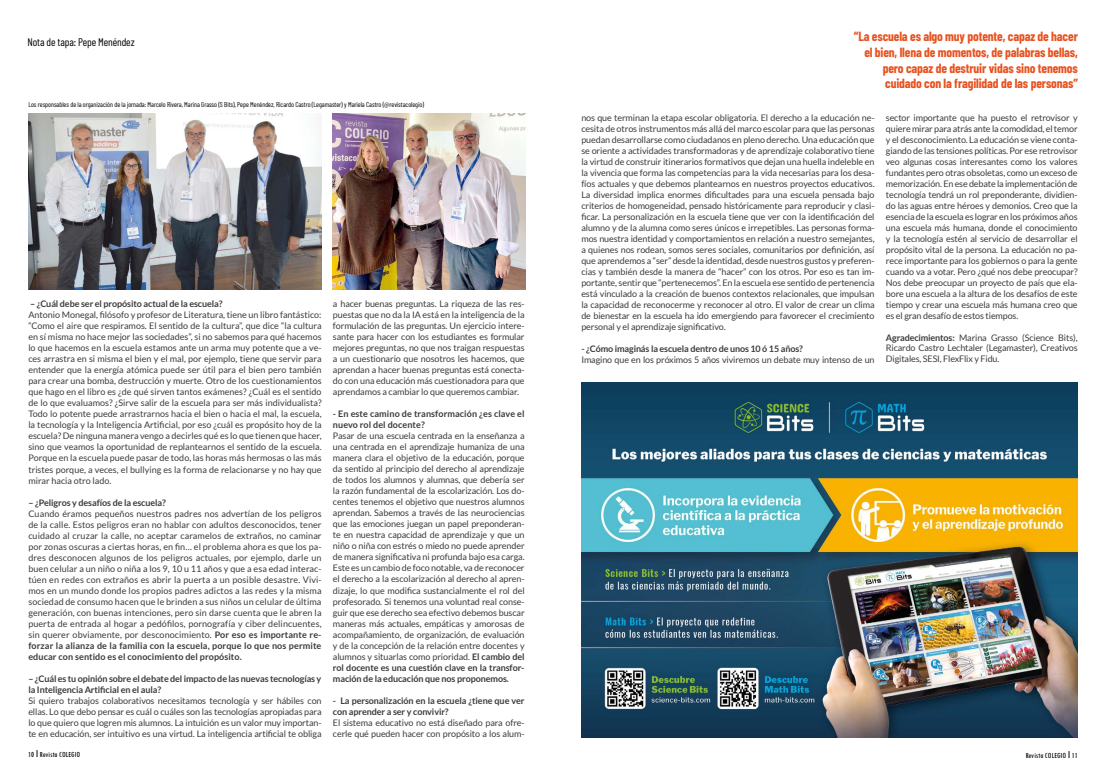
<style>
.page{position:relative;width:1106px;height:766px;background:#fff}
.page>*{position:absolute;margin:0;border:0;box-sizing:border-box;transform-origin:0 0}
.t1{font:700 13px/15.6px "Barlow Condensed";letter-spacing:-.01em;color:#e85220;text-align:right}
.t2{font:11px "Barlow Condensed";letter-spacing:-.01em;color:#000}
.t3{font:9px/11px "Lato";letter-spacing:-.01em;color:#3c3c3b;text-align:justify}
.t4{font:700 9px/11px "Lato";letter-spacing:-.01em;color:#3c3c3b}
.t5{font:700 9px/11px "Lato";letter-spacing:.01em;color:#3c3c3b}
.t6{font:condensed 8px "Tw Cen";letter-spacing:.01em;color:#000}
.t7{font:7px "Barlow Condensed";letter-spacing:-.005em;color:#000}
.s1{font-weight:700}
.s2{font-size:11px}
</style>
<div class="page">
<img style="left:332px;top:113px;width:193px;height:176px">
<img style="left:28px;top:113px;width:293px;height:176px">
<img style="left:581px;top:383px;width:496px;height:354px">
<p class="t2" style="left:27px;top:35px;width:109px">Nota de tapa: Pepe Menéndez</p>
<h1 class="t1" style="left:854px;top:29px;width:225px">“La escuela es algo muy potente, capaz de hacer el bien, llena de momentos, de palabras bellas, pero capaz de destruir vidas sino tenemos cuidado con la fragilidad de las personas”</h1>
<p class="t3" style="left:886px;top:112px;width:193px">sector importante que ha puesto el retrovisor y quiere mirar para atrás ante la comodidad, el temor y el desconocimiento. La educación se viene conta&shy;giando de las tensiones políticas. Por ese retrovisor veo algunas cosas interesantes como los valores fundantes pero otras obsoletas, como un exceso de memorización. En ese debate la implementación de tecnología tendrá un rol preponderante, dividien&shy;do las aguas entre héroes y demonios. Creo que la esencia de la escuela es lograr en los próximos años una escuela más humana, donde el conocimiento y la tecnología estén al servicio de desarrollar el propósito vital de la persona. La educación no pa&shy;rece importante para los gobiernos o para la gente cuando va a votar. Pero ¿qué nos debe preocupar?<br>Nos debe preocupar un proyecto de país que ela&shy;bore una escuela a la altura de los desafíos de este tiempo y crear una escuela más humana creo que es el gran desafío de estos tiempos.</p>
<p class="t3" style="left:886px;top:332px;width:193px"><span class="s1">Agradecimientos:</span> Marina Grasso (Science Bits), Ricardo Castro Lechtaler (Legamaster), Creativos Digitales, SESI, FlexFlix y Fidu.</p>
<p class="t7" style="left:28px;top:100px;width:397px">Los responsables de la organización de la jornada: Marcelo Rivera, Marina Grasso (S Bits), Pepe Menéndez, Ricardo Castro (Legamaster) y Mariela Castro (@revistacolegio)</p>
<p class="t3" style="left:581px;top:112px;width:295px">nos que terminan la etapa escolar obligatoria. El derecho a la educación ne&shy;cesita de otros instrumentos más allá del marco escolar para que las personas puedan desarrollarse como ciudadanos en pleno derecho. Una educación que se oriente a actividades transformadoras y de aprendizaje colaborativo tiene la virtud de construir itinerarios formativos que dejan una huella indeleble en la vivencia que forma las competencias para la vida necesarias para los desa&shy;fíos actuales y que debemos plantearnos en nuestros proyectos educativos.<br>La diversidad implica enormes dificultades para una escuela pensada bajo criterios de homogeneidad, pensado históricamente para reproducir y clasi&shy;ficar. La personalización en la escuela tiene que ver con la identificación del alumno y de la alumna como seres únicos e irrepetibles. Las personas forma&shy;mos nuestra identidad y comportamientos en relación a nuestro semejantes, a quienes nos rodean, somos seres sociales, comunitarios por definición, así que aprendemos a “ser” desde la identidad, desde nuestros gustos y preferen&shy;cias y también desde la manera de “hacer” con los otros. Por eso es tan im&shy;portante, sentir que “pertenecemos”. En la escuela ese sentido de pertenencia está vinculado a la creación de buenos contextos relacionales, que impulsan la capacidad de reconocerme y reconocer al otro. El valor de crear un clima de bienestar en la escuela ha ido emergiendo para favorecer el crecimiento personal y el aprendizaje significativo.</p>
<p class="t4" style="left:581px;top:343px;width:223px">- ¿Cómo imaginás la escuela dentro de unos 10 ó 15 años?</p>
<p class="t3" style="left:581px;top:354px;width:295px">Imagino que en los próximos 5 años viviremos un debate muy intenso de un</p>
<p class="t3" style="left:333px;top:298px;width:193px">a hacer buenas preguntas. La riqueza de las res&shy;puestas que no da la IA está en la inteligencia de la formulación de las preguntas. Un ejercicio intere&shy;sante para hacer con los estudiantes es formular mejores preguntas, no que nos traigan respuestas a un cuestionario que nosotros les hacemos, que aprendan a hacer buenas preguntas está conecta&shy;do con una educación más cuestionadora para que aprendamos a cambiar lo que queremos cambiar.</p>
<p class="t5" style="left:333px;top:408px;width:193px">- En este camino de transformación ¿es clave el nuevo rol del docente?</p>
<p class="t3" style="left:333px;top:430px;width:193px">Pasar de una escuela centrada en la enseñanza a una centrada en el aprendizaje humaniza de una manera clara el objetivo de la educación, porque da sentido al principio del derecho al aprendizaje de todos los alumnos y alumnas, que debería ser la razón fundamental de la escolarización. Los do&shy;centes tenemos el objetivo que nuestros alumnos aprendan. Sabemos a través de las neurociencias que las emociones juegan un papel preponderan&shy;te en nuestra capacidad de aprendizaje y que un niño o niña con estrés o miedo no puede aprender de manera significativa ni profunda bajo esa carga.<br>Este es un cambio de foco notable, va de reconocer el derecho a la escolarización al derecho al apren&shy;dizaje, lo que modifica sustancialmente el rol del profesorado. Si tenemos una voluntad real conse&shy;guir que ese derecho sea efectivo debemos buscar maneras más actuales, empáticas y amorosas de acompañamiento, de organización, de evaluación y de la concepción de la relación entre docentes y alumnos y situarlas como prioridad. <span class="s1">El cambio del rol docente es una cuestión clave en la transfor&shy;mación de la educación que nos proponemos.</span></p>
<p class="t4" style="left:333px;top:694px;width:193px">- La personalización en la escuela ¿tiene que ver con aprender a ser y convivir?</p>
<p class="t3" style="left:333px;top:716px;width:193px">El sistema educativo no está diseñado para ofre&shy;cerle qué pueden hacer con propósito a los alum-</p>
<p class="t4" style="left:30px;top:298px;width:194px">– ¿Cuál debe ser el propósito actual de la escuela?</p>
<p class="t3" style="left:28px;top:309px;width:295px">Antonio Monegal, filósofo y profesor de Literatura, tiene un libro fantástico: “Como el aire que respiramos. El sentido de la cultura”, que dice “la cultura en sí misma no hace mejor las sociedades”, si no sabemos para qué hacemos lo que hacemos en la escuela estamos ante un arma muy potente que a ve&shy;ces arrastra en si misma el bien y el mal, por ejemplo, tiene que servir para entender que la energía atómica puede ser útil para el bien pero también para crear una bomba, destrucción y muerte. Otro de los cuestionamientos que hago en el libro es ¿de qué sirven tantos exámenes? ¿Cuál es el sentido de lo que evaluamos? ¿Sirve salir de la escuela para ser más individualista?<br>Todo lo potente puede arrastrarnos hacia el bien o hacia el mal, la escuela, la tecnología y la Inteligencia Artificial, por eso ¿cuál es propósito hoy de la escuela? De ninguna manera vengo a decirles qué es lo que tienen que hacer, sino que veamos la oportunidad de replantearnos el sentido de la escuela.<br>Porque en la escuela puede pasar de todo, las horas más hermosas o las más tristes porque, a veces, el bullying es la forma de relacionarse y no hay que mirar hacia otro lado.</p>
<p class="t4" style="left:28px;top:496px;width:139px">– ¿Peligros y desafíos de la escuela?</p>
<p class="t3" style="left:28px;top:507px;width:295px">Cuando éramos pequeños nuestros padres nos advertían de los peligros de la calle. Estos peligros eran no hablar con adultos desconocidos, tener cuidado al cruzar la calle, no aceptar caramelos de extraños, no caminar por zonas oscuras a ciertas horas, en fin… el problema ahora es que los pa&shy;dres desconocen algunos de los peligros actuales, por ejemplo, darle un buen celular a un niño o niña a los 9, 10 u 11 años y que a esa edad interac&shy;túen en redes con extraños es abrir la puerta a un posible desastre. Vivi&shy;mos en un mundo donde los propios padres adictos a las redes y la misma sociedad de consumo hacen que le brinden a sus niños un celular de última generación, con buenas intenciones, pero sin darse cuenta que le abren la puerta de entrada al hogar a pedófilos, pornografía y ciber delincuentes, sin querer obviamente, por desconocimiento. <span class="s1">Por eso es importante re&shy;forzar la alianza de la familia con la escuela, porque lo que nos permite educar con sentido es el conocimiento del propósito.</span></p>
<p class="t4" style="left:28px;top:672px;width:294px">– ¿Cuál es tu opinión sobre el debate del impacto de las nuevas tecnologías y la Inteligencia Artificial en el aula?</p>
<p class="t3" style="left:28px;top:694px;width:295px">Si quiero trabajos colaborativos necesitamos tecnología y ser hábiles con ellas. Lo que debo pensar es cuál o cuáles son las tecnologías apropiadas para lo que quiero que logren mis alumnos. La intuición es un valor muy importan&shy;te en educación, ser intuitivo es una virtud. La inteligencia artificial te obliga</p>
<p class="t6" style="left:28px;top:749px;width:54px">10 <span class="s2">I</span> Revista COLEGIO</p>
<p class="t6" style="left:1025px;top:750px;width:54px">Revista COLEGIO <span class="s2">I</span> 11</p>
</div>
